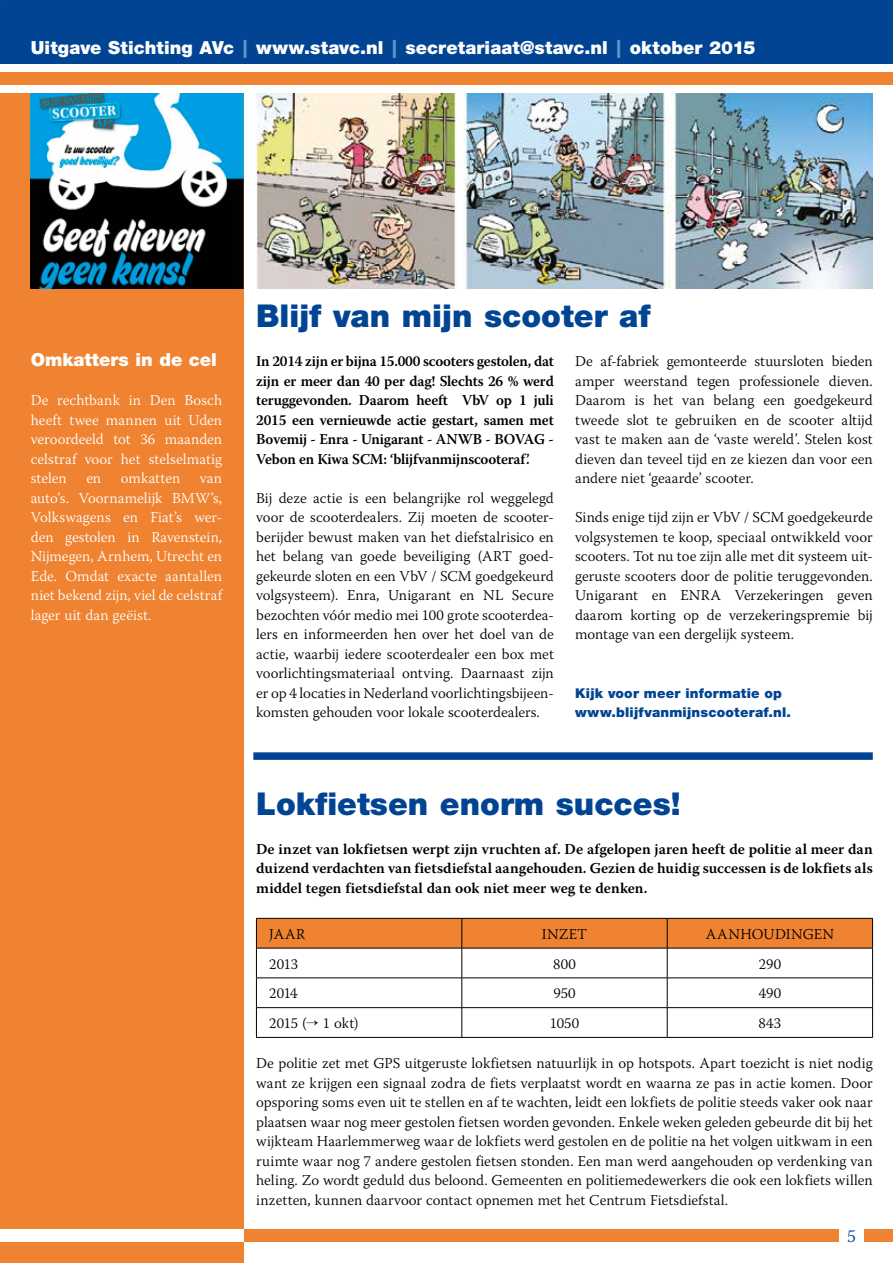
<style>
.page{position:relative;width:893px;height:1263px;background:#fff}
.page>*{position:absolute;margin:0;border:0;box-sizing:border-box;transform-origin:0 0}
.t1{font:900 31.5px "Helvetica Neue LT Std";color:#004493}
.t2{font:900 18px "Helvetica Neue LT Std";color:#fff}
.t3{font:300 18px "Warnock Pro";color:#004493}
.t4{font:300 15px/19.5px "Warnock Pro";color:#000;text-align:justify}
.t5{font:600 15px/19.5px "Warnock Pro";letter-spacing:-.005em;color:#000;text-align:justify}
.t6{font:300 15px/19.5px "Warnock Pro";letter-spacing:.005em;color:#fff;text-align:justify}
.t7{font:900 13.5px/19.5px "Helvetica Neue LT Std";letter-spacing:.015em;color:#004493}
.s1{color:#6194c9}
</style>
<div class="page">
<div style="left:0;top:94px;width:243px;height:1169px;background:#ef8331"></div>
<div style="left:0;top:0;width:893px;height:64px;background:#004493"></div>
<div style="left:0;top:72px;width:893px;height:13px;background:#ef8331"></div>
<div style="left:243px;top:1229px;width:596px;height:13px;background:#ef8331"></div>
<div style="left:864px;top:1229px;width:29px;height:13px;background:#ef8331"></div>
<div style="left:0;top:1229px;width:243px;height:13px;background:#fff"></div>
<img style="left:31px;top:94px;width:212px;height:194px">
<img style="left:256px;top:93px;width:617px;height:195px">
<div style="left:257px;top:919px;width:615px;height:29px;background:#ef8331"></div>
<hr style="left:256px;top:918px;width:206px;height:1px;background:#000">
<hr style="left:256px;top:918px;width:1px;height:30px;background:#000">
<hr style="left:462px;top:918px;width:205px;height:1px;background:#000">
<hr style="left:462px;top:918px;width:1px;height:30px;background:#000">
<hr style="left:667px;top:918px;width:206px;height:1px;background:#000">
<hr style="left:667px;top:918px;width:1px;height:30px;background:#000">
<hr style="left:872px;top:918px;width:1px;height:30px;background:#000">
<hr style="left:256px;top:948px;width:206px;height:1px;background:#000">
<hr style="left:256px;top:948px;width:1px;height:30px;background:#000">
<hr style="left:462px;top:948px;width:205px;height:1px;background:#000">
<hr style="left:462px;top:948px;width:1px;height:30px;background:#000">
<hr style="left:667px;top:948px;width:206px;height:1px;background:#000">
<hr style="left:667px;top:948px;width:1px;height:30px;background:#000">
<hr style="left:872px;top:948px;width:1px;height:30px;background:#000">
<hr style="left:256px;top:978px;width:206px;height:1px;background:#000">
<hr style="left:462px;top:978px;width:205px;height:1px;background:#000">
<hr style="left:667px;top:978px;width:206px;height:1px;background:#000">
<hr style="left:256px;top:1007px;width:206px;height:1px;background:#000">
<svg style="left:256px;top:978px;width:1px;height:59px"></svg>
<hr style="left:462px;top:1007px;width:205px;height:1px;background:#000">
<svg style="left:462px;top:978px;width:1px;height:59px"></svg>
<hr style="left:667px;top:1007px;width:206px;height:1px;background:#000">
<svg style="left:667px;top:978px;width:1px;height:59px"></svg>
<svg style="left:872px;top:978px;width:1px;height:59px"></svg>
<hr style="left:256px;top:1037px;width:206px;height:1px;background:#000">
<hr style="left:462px;top:1037px;width:205px;height:1px;background:#000">
<hr style="left:667px;top:1037px;width:206px;height:1px;background:#000">
<div style="left:253px;top:752px;width:620px;height:8px;background:#004493"></div>
<p class="t2" style="left:31px;top:37px;width:726px">Uitgave Stichting AVc <span class="s1">|</span> www.stavc.nl <span class="s1">|</span> secretariaat@stavc.nl <span class="s1">|</span> oktober 2015</p>
<p class="t2" style="left:31px;top:349px;width:188px">Omkatters in de cel</p>
<p class="t6" style="left:31px;top:390px;width:193px">De rechtbank in Den Bosch heeft twee mannen uit Uden veroordeeld tot 36 maanden celstraf voor het stelselmatig stelen</p>
<p class="t6" style="left:86px;top:468px;width:16px">en</p>
<p class="t6" style="left:121px;top:468px;width:61px">omkatten</p>
<p class="t6" style="left:31px;top:468px;width:193px;text-indent:169px">van auto’s. Voornamelijk BMW’s, Volkswagens en Fiat’s wer&shy;den gestolen in Ravenstein, Nijmegen, Arnhem, Utrecht en Ede. Omdat exacte aantallen niet bekend zijn, viel de celstraf lager uit dan geëist.</p>
<h1 class="t1" style="left:256px;top:297px;width:396px">Blijf van mijn scooter af</h1>
<p class="t5" style="left:256px;top:351px;width:299px">In 2014 zijn er bijna 15.000 scooters gestolen, dat zijn er meer dan 40 per dag! Slechts 26 % werd teruggevonden. Daarom heeft VbV op 1 juli 2015 een vernieuwde actie gestart, samen met Bovemij - Enra - Unigarant - ANWB - BOVAG - Vebon en Kiwa SCM: ‘blijfvanmijnscooteraf’.</p>
<p class="t4" style="left:256px;top:488px;width:299px">Bij deze actie is een belangrijke rol weggelegd voor de scooterdealers. Zij moeten de scooter&shy;berijder bewust maken van het diefstalrisico en het belang van goede beveiliging (ART goed&shy;gekeurde sloten en een VbV / SCM goedgekeurd volgsysteem). Enra, Unigarant en NL Secure bezochten vóór medio mei 100 grote scooterdea&shy;lers en informeerden hen over het doel van de actie, waarbij iedere scooterdealer een box met voorlichtingsmateriaal ontving. Daarnaast zijn er op 4 locaties in Nederland voorlichtingsbijeen&shy;komsten gehouden voor lokale scooterdealers.</p>
<p class="t4" style="left:575px;top:351px;width:299px">De af-fabriek gemonteerde stuursloten bieden amper weerstand tegen professionele dieven.<br>Daarom is het van belang een goedgekeurd tweede slot te gebruiken en de scooter altijd vast te maken aan de ‘vaste wereld’. Stelen kost dieven dan teveel tijd en ze kiezen dan voor een andere niet ‘geaarde’ scooter.</p>
<p class="t4" style="left:575px;top:507px;width:299px">Sinds enige tijd zijn er VbV / SCM goedgekeurde volgsystemen te koop, speciaal ontwikkeld voor scooters. Tot nu toe zijn alle met dit systeem uit&shy;geruste scooters door de politie teruggevonden.<br>Unigarant en ENRA Verzekeringen geven daarom korting op de verzekeringspremie bij montage van een dergelijk systeem.</p>
<p class="t7" style="left:575px;top:683px;width:217px">Kijk voor meer informatie op www.blijfvanmijnscooteraf.nl.</p>
<h1 class="t1" style="left:256px;top:784px;width:426px">Lokfietsen enorm succes!</h1>
<p class="t5" style="left:256px;top:839px;width:618px">De inzet van lokfietsen werpt zijn vruchten af. De afgelopen jaren heeft de politie al meer dan duizend verdachten van fietsdiefstal aangehouden. Gezien de huidig successen is de lokfiets als middel tegen fietsdiefstal dan ook niet meer weg te denken.</p>
<p class="t4" style="left:269px;top:924px;width:38px">JAAR</p>
<p class="t4" style="left:542px;top:924px;width:47px">INZET</p>
<p class="t4" style="left:706px;top:924px;width:130px">AANHOUDINGEN</p>
<p class="t4" style="left:269px;top:953px;width:31px">2013</p>
<p class="t4" style="left:553px;top:953px;width:24px">800</p>
<p class="t4" style="left:759px;top:953px;width:24px">290</p>
<p class="t4" style="left:269px;top:983px;width:30px">2014</p>
<p class="t4" style="left:553px;top:983px;width:24px">950</p>
<p class="t4" style="left:759px;top:983px;width:24px">490</p>
<p class="t4" style="left:269px;top:1013px;width:91px">2015 (→ 1 okt)</p>
<p class="t4" style="left:550px;top:1013px;width:31px">1050</p>
<p class="t4" style="left:759px;top:1013px;width:24px">843</p>
<p class="t4" style="left:256px;top:1053px;width:618px">De politie zet met GPS uitgeruste lokfietsen natuurlijk in op hotspots. Apart toezicht is niet nodig want ze krijgen een signaal zodra de fiets verplaatst wordt en waarna ze pas in actie komen. Door opsporing soms even uit te stellen en af te wachten, leidt een lokfiets de politie steeds vaker ook naar plaatsen waar nog meer gestolen fietsen worden gevonden. Enkele weken geleden gebeurde dit bij het wijkteam Haarlemmerweg waar de lokfiets werd gestolen en de politie na het volgen uitkwam in een ruimte waar nog 7 andere gestolen fietsen stonden. Een man werd aangehouden op verdenking van heling. Zo wordt geduld dus beloond. Gemeenten en politiemedewerkers die ook een lokfiets willen inzetten, kunnen daarvoor contact opnemen met het Centrum Fietsdiefstal.</p>
<p class="t3" style="left:847px;top:1225px;width:10px">5</p>
</div>
